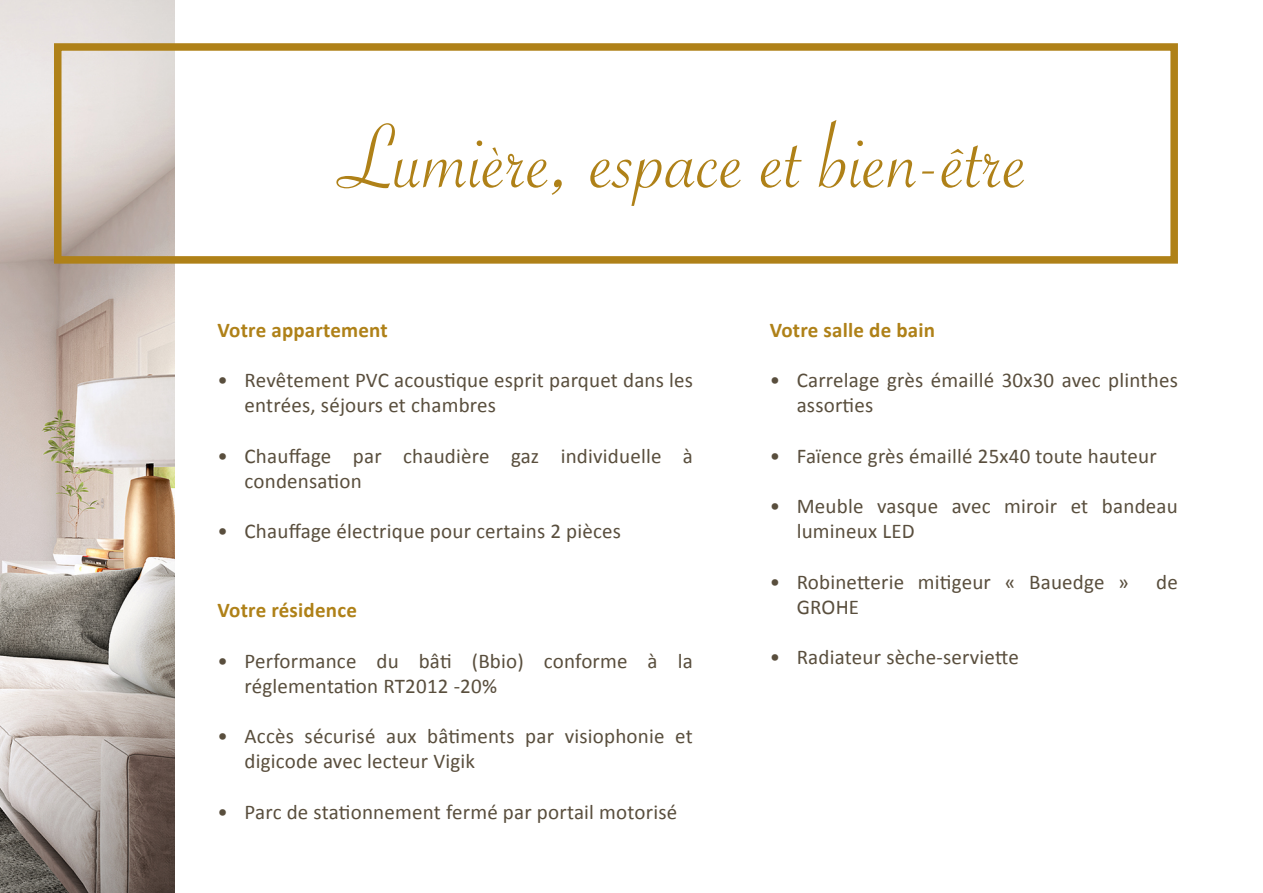
<style>
.page{position:relative;width:1263px;height:893px;background:#fff}
.page>*{position:absolute;margin:0;border:0;box-sizing:border-box;transform-origin:0 0}
.t1{font:97.5px "Savoye Let Plain";color:#af8118}
.t2{font:21px/25.2px "Calibri";letter-spacing:.01em;color:#594e3d}
.t3{font:700 21px "Calibri";letter-spacing:.01em;color:#af8118}
</style>
<div class="page">
<svg style="left:0;top:0;width:174px;height:893px;background:#c2b8b1"></svg>
<div style="left:54px;top:43px;width:1124px;height:221px;border:8px solid #af8118"></div>
<p class="t1" style="left:338px;top:94px;width:692px">Lumière, espace et bien-être</p>
<p class="t3" style="left:218px;top:315px;width:172px">Votre appartement</p>
<p class="t2" style="left:245px;top:368px;width:450px;text-indent:-27px">• Revêtement PVC acoustique esprit parquet dans les entrées, séjours et chambres</p>
<p class="t2" style="left:245px;top:443px;width:450px;text-indent:-27px">• Chauffage par chaudière gaz individuelle à condensation</p>
<p class="t2" style="left:218px;top:519px;width:405px">• Chauffage électrique pour certains 2 pièces</p>
<p class="t3" style="left:218px;top:595px;width:141px">Votre résidence</p>
<p class="t2" style="left:245px;top:648px;width:450px;text-indent:-27px">• Performance du bâti (Bbio) conforme à la réglementation RT2012 -20%</p>
<p class="t2" style="left:245px;top:724px;width:450px;text-indent:-27px">• Accès sécurisé aux bâtiments par visiophonie et digicode avec lecteur Vigik</p>
<p class="t2" style="left:218px;top:799px;width:461px">• Parc de stationnement fermé par portail motorisé</p>
<p class="t3" style="left:770px;top:315px;width:167px">Votre salle de bain</p>
<p class="t2" style="left:797px;top:368px;width:383px;text-indent:-27px">• Carrelage grès émaillé 30x30 avec plinthes assorties</p>
<p class="t2" style="left:770px;top:443px;width:389px">• Faïence grès émaillé 25x40 toute hauteur</p>
<p class="t2" style="left:797px;top:494px;width:383px;text-indent:-27px">• Meuble vasque avec miroir et bandeau lumineux LED</p>
<p class="t2" style="left:770px;top:569px;width:361px">• Robinetterie mitigeur « Bauedge »</p>
<p class="t2" style="left:1156px;top:569px;width:23px">de</p>
<p class="t2" style="left:797px;top:594px;width:64px">GROHE</p>
<p class="t2" style="left:770px;top:645px;width:251px">• Radiateur sèche-serviette</p>
</div>
